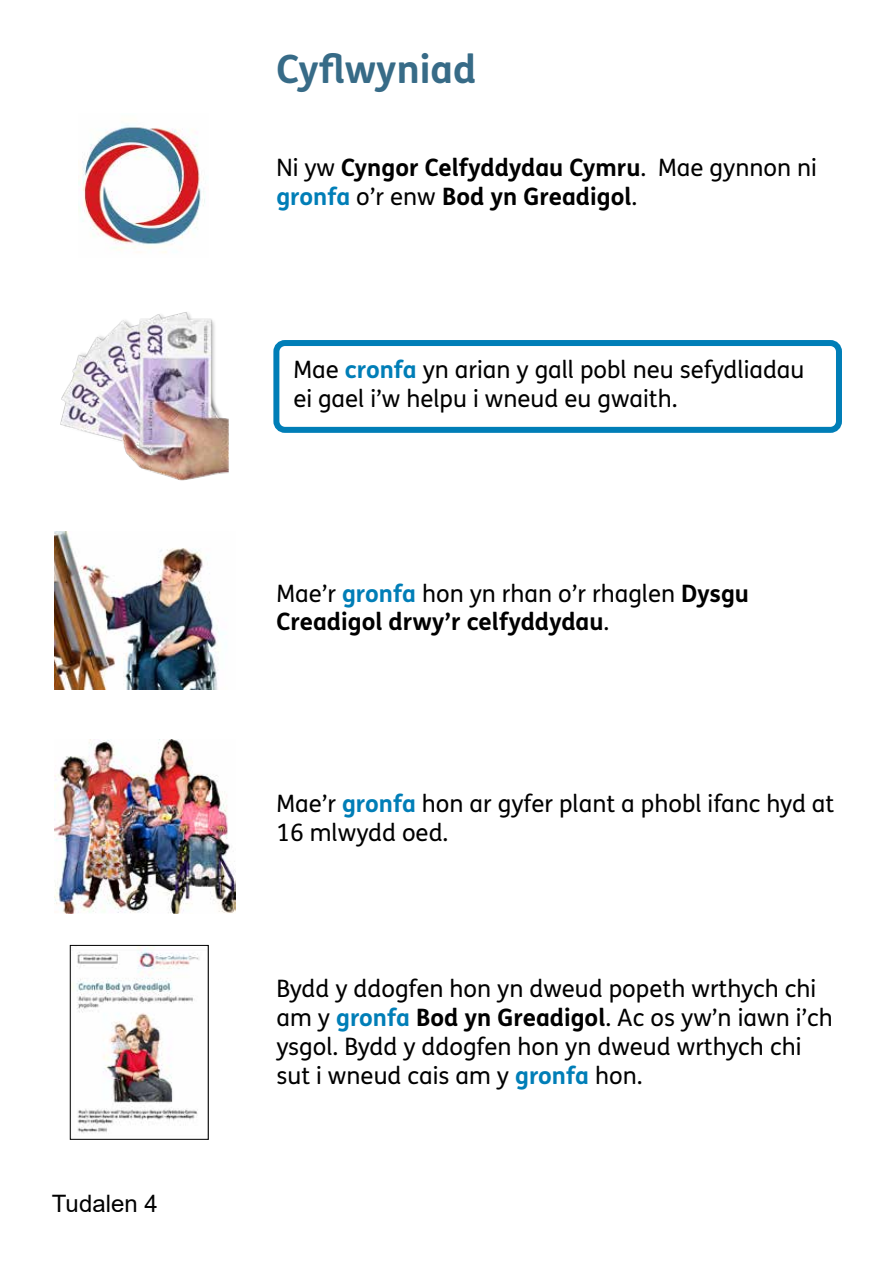
<style>
.page{position:relative;width:893px;height:1263px;background:#fff}
.page>*{position:absolute;margin:0;border:0;box-sizing:border-box;transform-origin:0 0}
.t1{font:700 39px "FS Me Pro";color:#376b87}
.t2{font:24px/28.8px "FS Me Pro";color:#000}
.t3{font:700 24px/28.8px "FS Me Pro";color:#000}
.t4{font:24px "Arial";color:#000}
.s1{font-weight:400}
.s2{color:#007eb7}
.s3{font-weight:700;color:#007eb7}
.s4{font-weight:700}
</style>
<div class="page">
<img style="left:60px;top:312px;width:169px;height:169px">
<img style="left:54px;top:532px;width:165px;height:158px">
<img style="left:54px;top:740px;width:181px;height:173px">
<img style="left:78px;top:125px;width:127px;height:128px">
<img style="left:72px;top:947px;width:128px;height:187px">
<div style="left:70px;top:945px;width:139px;height:195px;border:1px solid #000"></div>
<div style="left:273px;top:340px;width:569px;height:93px;border:6px solid #007eb7;border-radius:9px"></div>
<p class="t4" style="left:52px;top:1187px;width:107px">Tudalen 4</p>
<h1 class="t1" style="left:276px;top:39px;width:201px">Cyfwyniad</h1>
<p class="t3" style="left:276px;top:152px;width:542px"><span class="s1">Ni yw</span> Cyngor Celfyddydau Cymru<span class="s1">. Mae gynnon ni </span><span class="s2">gronfa</span> <span class="s1">o’r enw</span> Bod yn Greadigol<span class="s1">.</span></p>
<p class="t2" style="left:293px;top:355px;width:513px">Mae <span class="s3">cronfa</span> yn arian y gall pobl neu sefydliadau ei gael i’w helpu i wneud eu gwaith.</p>
<h2 class="t3" style="left:276px;top:577px;width:474px"><span class="s1">Mae’r</span> <span class="s2">gronfa</span> <span class="s1">hon yn rhan o’r rhaglen</span> Dysgu<br>Creadigol drwy’r celfyddydau<span class="s1">.</span></h2>
<p class="t2" style="left:276px;top:789px;width:559px">Mae’r <span class="s3">gronfa</span> hon ar gyfer plant a phobl ifanc hyd at<br>16 mlwydd oed.</p>
<p class="t2" style="left:276px;top:974px;width:558px">Bydd y ddogfen hon yn dweud popeth wrthych chi am y <span class="s3">gronfa</span> <span class="s4">Bod yn Greadigol</span>. Ac os yw’n iawn i’ch ysgol. Bydd y ddogfen hon yn dweud wrthych chi sut i wneud cais am y <span class="s3">gronfa</span> hon.</p>
</div>
